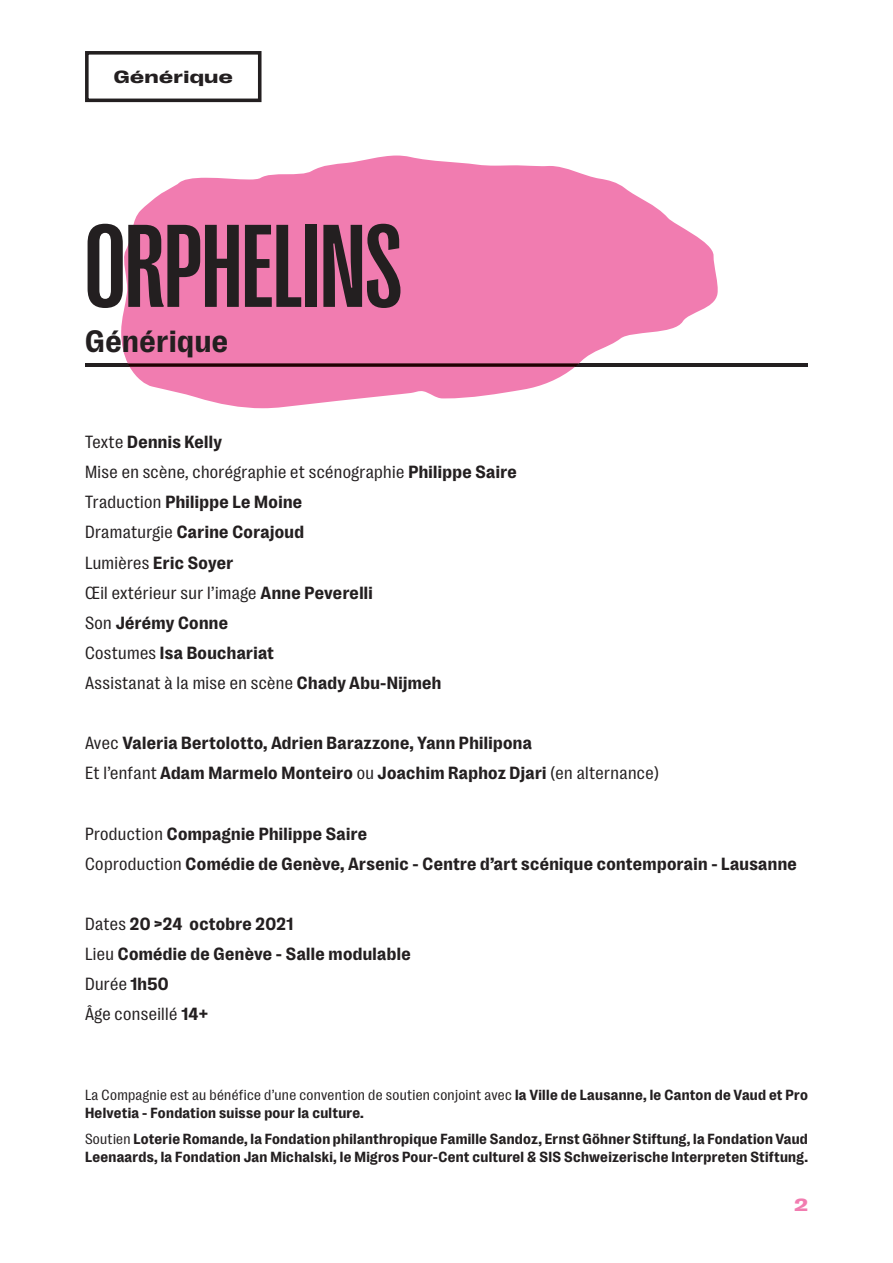
<style>
.page{position:relative;width:893px;height:1263px;background:#fff}
.page>*{position:absolute;margin:0;border:0;box-sizing:border-box;transform-origin:0 0}
.t1{font:700 120px "Right Grotesk Tight";color:#231f20}
.t2{font:700 31.5px "Right Grotesk";letter-spacing:.02em;color:#231f20}
.t3{font:700 18px/30.2px "Right Grotesk";letter-spacing:.02em;color:#231f20}
.t4{font:18px/30.2px "Right Grotesk Text";letter-spacing:.02em;color:#231f20}
.t5{font:700 18px "Right Grotesk Spatial";letter-spacing:.04em;color:#231f20}
.t6{font:700 18px "Right Grotesk Spatial";color:#f17cb0}
.t7{font:700 15px/26.5px "Right Grotesk";letter-spacing:.02em;color:#231f20}
.t8{font:15px "Right Grotesk Text";letter-spacing:.02em;color:#231f20}
.s1{font-family:"Right Grotesk Text";font-weight:400}
.s2{font-family:"Right Grotesk";font-weight:700}
</style>
<div class="page">
<hr style="left:85px;top:364px;width:723px;height:3px;background:#231f20">
<svg style="left:121px;top:156px;width:598px;height:252px;fill:#f17cb0"></svg>
<svg style="left:128px;top:364px;width:451px;height:3px"></svg>
<div style="left:85px;top:51px;width:176px;height:51px;border:4px solid #231f20"></div>
<p class="t5" style="left:114px;top:67px;width:121px">Générique</p>
<h1 class="t1" style="left:85px;top:204px;width:319px">ORPHELINS</h1>
<h2 class="t2" style="left:85px;top:324px;width:145px">Générique</h2>
<p class="t3" style="left:85px;top:427px;width:139px"><span class="s1">Texte</span> Dennis Kelly</p>
<p class="t4" style="left:85px;top:457px;width:433px">Mise en scène, chorégraphie et scénographie <span class="s2">Philippe Saire</span></p>
<p class="t3" style="left:85px;top:487px;width:220px;text-align:justify"><span class="s1">Traduction</span> Philippe Le Moine <span class="s1">Dramaturgie</span> Carine Corajoud <span class="s1">Lumières</span> Eric Soyer</p>
<p class="t4" style="left:85px;top:577px;width:289px">Œil extérieur sur l’image <span class="s2">Anne Peverelli</span></p>
<p class="t3" style="left:85px;top:607px;width:191px"><span class="s1">Son</span> Jérémy Conne<br><span class="s1">Costumes</span> Isa Bouchariat</p>
<p class="t4" style="left:85px;top:668px;width:358px">Assistanat à la mise en scène <span class="s2">Chady Abu-Nijmeh</span></p>
<p class="t3" style="left:85px;top:728px;width:575px"><span class="s1">Avec</span> Valeria Bertolotto, Adrien Barazzone, Yann Philipona<br><span class="s1">Et l’enfant</span> Adam Marmelo Monteiro <span class="s1">ou</span> Joachim Raphoz Djari <span class="s1">(en alternance)</span></p>
<p class="t3" style="left:85px;top:818px;width:713px"><span class="s1">Production</span> Compagnie Philippe Saire<br><span class="s1">Coproduction</span> Comédie de Genève, Arsenic - Centre d’art scénique contemporain - Lausanne</p>
<p class="t3" style="left:85px;top:908px;width:327px"><span class="s1">Dates</span> 20 &gt;24 octobre 2021<br><span class="s1">Lieu</span> Comédie de Genève - Salle modulable</p>
<p class="t4" style="left:85px;top:969px;width:125px">Durée <span class="s2">1h50<br></span>Âge conseillé <span class="s2">14+</span></p>
<p class="t8" style="left:85px;top:1086px;width:724px">La Compagnie est au bénéfice d’une convention de soutien conjoint avec <span class="s2">la Ville de Lausanne, le Canton de Vaud et Pro</span></p>
<p class="t7" style="left:85px;top:1099px;width:724px">Helvetia - Fondation suisse pour la culture.<br><span class="s1">Soutien</span> Loterie Romande, la Fondation philanthropique Famille Sandoz, Ernst Göhner Stiftung, la Fondation Vaud</p>
<p class="t7" style="left:85px;top:1144px;width:724px">Leenaards, la Fondation Jan Michalski, le Migros Pour-Cent culturel &amp; SIS Schweizerische Interpreten Stiftung.</p>
<p class="t6" style="left:795px;top:1195px;width:15px">2</p>
</div>
